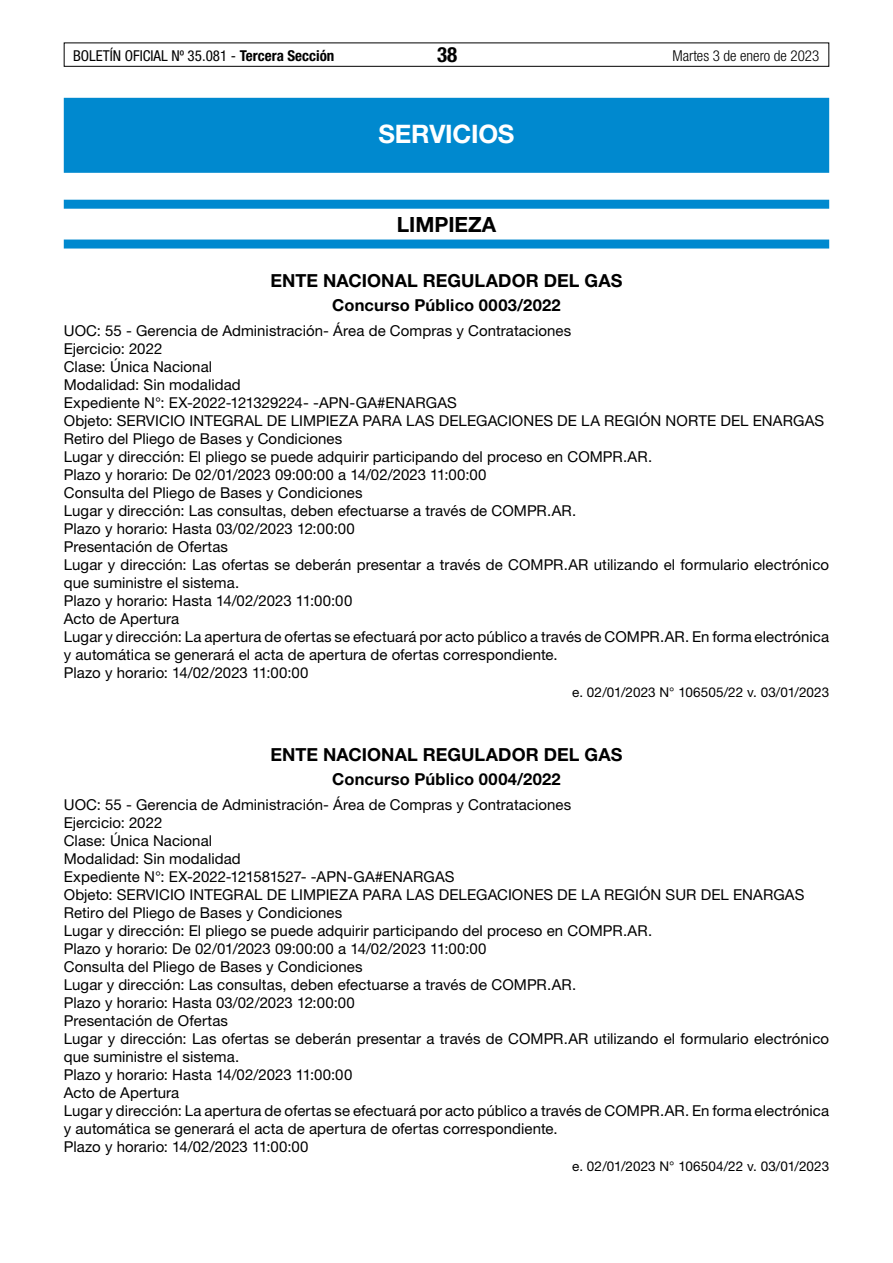
<style>
.page{position:relative;width:893px;height:1263px;background:#fff}
.page>*{position:absolute;margin:0;border:0;box-sizing:border-box;transform-origin:0 0}
.t1{font:700 25.5px "Helvetica Neue LT Std";letter-spacing:-.01em;color:#fff}
.t2{font:700 21px "Helvetica Neue LT Std";color:#000}
.t3{font:700 condensed 21px "Helvetica Neue LT Std";color:#000}
.t4{font:700 18px "Helvetica Neue LT Std";letter-spacing:.005em;color:#000}
.t5{font:700 16.5px "Helvetica Neue LT Std";letter-spacing:.01em;color:#000}
.t6{font:15px/18px "Helvetica Neue LT Std";letter-spacing:.005em;color:#000}
.t7{font:condensed 15px "Helvetica Neue LT Std";color:#000}
.t8{font:300 condensed 15px "Helvetica Neue LT Std";color:#000}
.t9{font:13.5px "Helvetica Neue LT Std";letter-spacing:.005em;color:#000}
.s1{font-weight:700}
</style>
<div class="page">
<div style="left:64px;top:43px;width:765px;height:24px;border:1px solid #000"></div>
<div style="left:64px;top:98px;width:765px;height:75px;background:#0089cf"></div>
<div style="left:64px;top:200px;width:765px;height:9px;background:#0089cf"></div>
<div style="left:64px;top:240px;width:765px;height:9px;background:#0089cf"></div>
<p class="t7" style="left:73px;top:47px;width:263px">BOLETÍN OFICIAL Nº 35.081 - <span class="s1">Tercera Sección</span></p>
<h2 class="t3" style="left:437px;top:42px;width:22px">38</h2>
<p class="t8" style="left:672px;top:47px;width:148px">Martes 3 de enero de 2023</p>
<h1 class="t1" style="left:378px;top:118px;width:137px">SERVICIOS</h1>
<h2 class="t2" style="left:397px;top:212px;width:101px">LIMPIEZA</h2>
<p class="t4" style="left:270px;top:270px;width:354px">ENTE NACIONAL REGULADOR DEL GAS</p>
<p class="t5" style="left:332px;top:295px;width:230px">Concurso Público 0003/2022</p>
<p class="t6" style="left:64px;top:321px;width:767px">UOC: 55 - Gerencia de Administración- Área de Compras y Contrataciones<br>Ejercicio: 2022<br>Clase: Única Nacional<br>Modalidad: Sin modalidad<br>Expediente N°: EX-2022-121329224- -APN-GA#ENARGAS<br>Objeto: SERVICIO INTEGRAL DE LIMPIEZA PARA LAS DELEGACIONES DE LA REGIÓN NORTE DEL ENARGAS Retiro del Pliego de Bases y Condiciones<br>Lugar y dirección: El pliego se puede adquirir participando del proceso en COMPR.AR.<br>Plazo y horario: De 02/01/2023 09:00:00 a 14/02/2023 11:00:00<br>Consulta del Pliego de Bases y Condiciones<br>Lugar y dirección: Las consultas, deben efectuarse a través de COMPR.AR.<br>Plazo y horario: Hasta 03/02/2023 12:00:00<br>Presentación de Ofertas<br>Lugar y dirección: Las ofertas se deberán presentar a través de COMPR.AR utilizando el formulario electrónico que suministre el sistema.<br>Plazo y horario: Hasta 14/02/2023 11:00:00<br>Acto de Apertura<br>Lugar y dirección: La apertura de ofertas se efectuará por acto público a través de COMPR.AR. En forma electrónica y automática se generará el acta de apertura de ofertas correspondiente.<br>Plazo y horario: 14/02/2023 11:00:00</p>
<p class="t9" style="left:572px;top:684px;width:258px">e. 02/01/2023 N° 106505/22 v. 03/01/2023</p>
<p class="t4" style="left:270px;top:743px;width:354px">ENTE NACIONAL REGULADOR DEL GAS</p>
<p class="t5" style="left:332px;top:769px;width:230px">Concurso Público 0004/2022</p>
<p class="t6" style="left:64px;top:795px;width:767px">UOC: 55 - Gerencia de Administración- Área de Compras y Contrataciones<br>Ejercicio: 2022<br>Clase: Única Nacional<br>Modalidad: Sin modalidad<br>Expediente N°: EX-2022-121581527- -APN-GA#ENARGAS<br>Objeto: SERVICIO INTEGRAL DE LIMPIEZA PARA LAS DELEGACIONES DE LA REGIÓN SUR DEL ENARGAS Retiro del Pliego de Bases y Condiciones<br>Lugar y dirección: El pliego se puede adquirir participando del proceso en COMPR.AR.<br>Plazo y horario: De 02/01/2023 09:00:00 a 14/02/2023 11:00:00<br>Consulta del Pliego de Bases y Condiciones<br>Lugar y dirección: Las consultas, deben efectuarse a través de COMPR.AR.<br>Plazo y horario: Hasta 03/02/2023 12:00:00<br>Presentación de Ofertas<br>Lugar y dirección: Las ofertas se deberán presentar a través de COMPR.AR utilizando el formulario electrónico que suministre el sistema.<br>Plazo y horario: Hasta 14/02/2023 11:00:00<br>Acto de Apertura<br>Lugar y dirección: La apertura de ofertas se efectuará por acto público a través de COMPR.AR. En forma electrónica y automática se generará el acta de apertura de ofertas correspondiente.<br>Plazo y horario: 14/02/2023 11:00:00</p>
<p class="t9" style="left:572px;top:1158px;width:258px">e. 02/01/2023 N° 106504/22 v. 03/01/2023</p>
</div>
